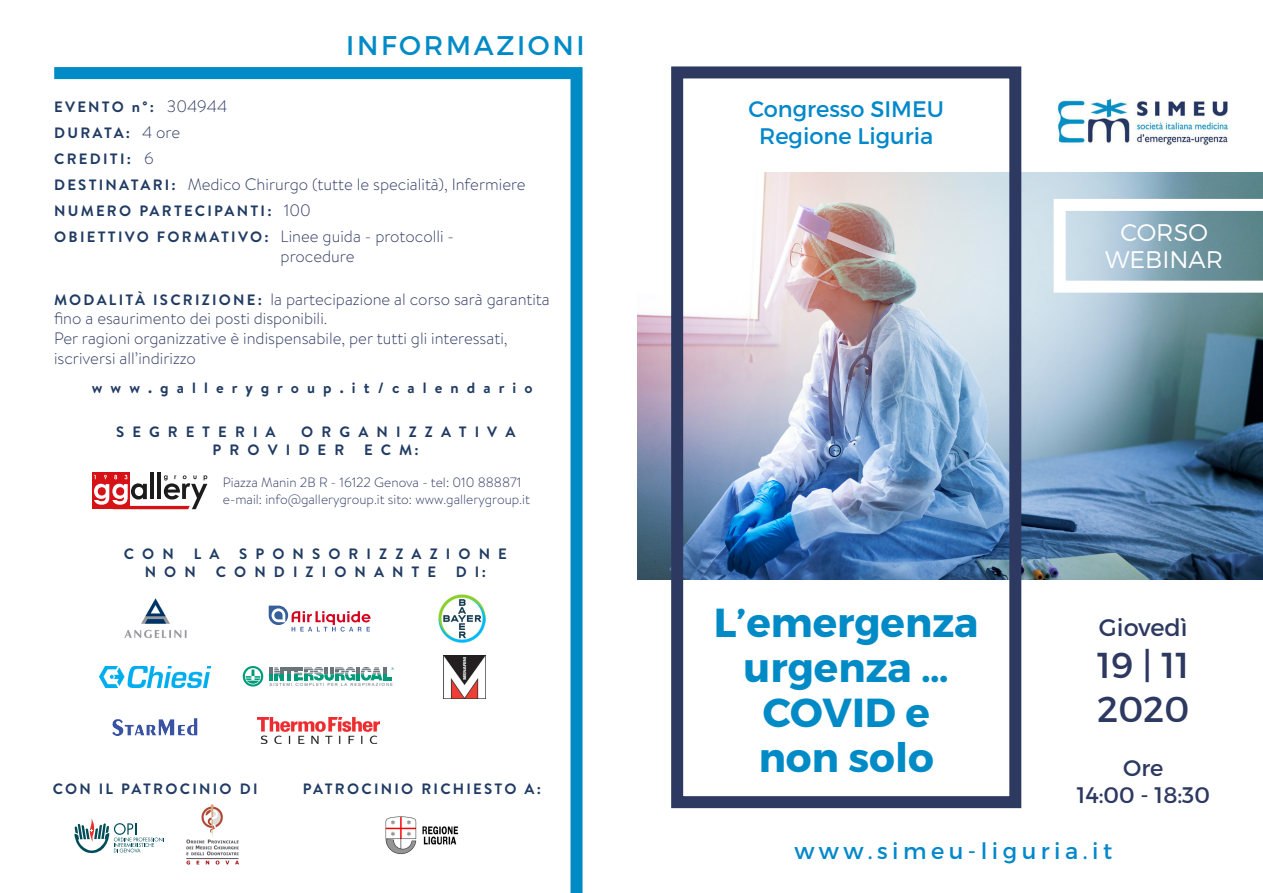
<style>
.page{position:relative;width:1263px;height:893px;background:#fff}
.page>*{position:absolute;margin:0;border:0;box-sizing:border-box;transform-origin:0 0}
.t1{font:700 40.5px "Montserrat";color:#008bc6}
.t2{font:36px "Montserrat";color:#2d3961}
.t3{font:27px "Montserrat";letter-spacing:.1em;color:#008bc6}
.t4{font:300 24px "Montserrat";color:#fff}
.t5{font:24px "Montserrat";color:#2d3961}
.t6{font:22.5px "Montserrat";color:#0188ca}
.t7{font:22.5px "Montserrat";letter-spacing:.2em;color:#0188ca}
.t8{font:22.5px "Montserrat";color:#2d3961}
.t9{font:300 16.5px/19.8px "Brandon Text";color:#2d3961}
.t10{font:700 15px "Brandon Text";letter-spacing:.15em;color:#203b63}
.t11{font:300 13.5px "Brandon Text";color:#2d3961}
.t12{font:4.35px "Akzidenz Grotesk BQ";letter-spacing:.245em;color:#6a747b}
.s1{font-weight:700;font-size:15px;color:#203b63}
</style>
<div class="page">
<img style="left:638px;top:173px;width:625px;height:406px">
<div style="left:671px;top:66px;width:350px;height:742px;border:12px solid #2d3961"></div>
<svg style="left:54px;top:67px;width:529px;height:826px"></svg>
<svg style="left:1054px;top:199px;width:209px;height:94px"></svg>
<img style="left:174px;top:795px;width:73px;height:76px">
<svg style="left:269px;top:606px;width:101px;height:26px"></svg>
<div style="left:92px;top:472px;width:38px;height:37px;background:#d61217"></div>
<hr style="left:150px;top:472px;width:4px;height:27px;background:#1c1c1c">
<hr style="left:157px;top:472px;width:4px;height:27px;background:#1c1c1c">
<svg style="left:94px;top:475px;width:113px;height:34px"></svg>
<img style="left:1057px;top:99px;width:171px;height:46px">
<img style="left:379px;top:815px;width:85px;height:41px">
<svg style="left:74px;top:818px;width:90px;height:36px"></svg>
<img style="left:100px;top:666px;width:110px;height:22px">
<img style="left:120px;top:595px;width:70px;height:47px">
<img style="left:438px;top:595px;width:48px;height:47px">
<svg style="left:269px;top:667px;width:125px;height:14px"></svg>
<svg style="left:243px;top:666px;width:20px;height:20px"></svg>
<img style="left:106px;top:711px;width:98px;height:40px">
<img style="left:258px;top:718px;width:121px;height:26px">
<img style="left:443px;top:656px;width:43px;height:42px">
<p class="t10" style="left:54px;top:96px;width:101px">EVENTO n°:</p>
<p class="t9" style="left:167px;top:96px;width:62px">304944</p>
<p class="t10" style="left:54px;top:122px;width:77px">DURATA:</p>
<p class="t9" style="left:142px;top:122px;width:40px">4 ore</p>
<p class="t10" style="left:54px;top:148px;width:78px">CREDITI:</p>
<p class="t9" style="left:144px;top:148px;width:11px">6</p>
<p class="t3" style="left:346px;top:29px;width:240px">INFORMAZIONI</p>
<p class="t10" style="left:54px;top:174px;width:123px">DESTINATARI:</p>
<p class="t9" style="left:188px;top:174px;width:339px">Medico Chirurgo (tutte le specialità), Infermiere</p>
<p class="t10" style="left:54px;top:200px;width:219px">NUMERO PARTECIPANTI:</p>
<p class="t9" style="left:284px;top:200px;width:28px">100</p>
<p class="t10" style="left:54px;top:226px;width:216px">OBIETTIVO FORMATIVO:</p>
<p class="t9" style="left:281px;top:225px;width:175px">Linee guida - protocolli -</p>
<p class="t9" style="left:281px;top:245px;width:75px">procedure</p>
<p class="t9" style="left:54px;top:288px;width:497px"><span class="s1">MODALITÀ ISCRIZIONE:</span> la partecipazione al corso sarà garantita fino a esaurimento dei posti disponibili.</p>
<p class="t9" style="left:54px;top:328px;width:455px">Per ragioni organizzative è indispensabile, per tutti gli interessati, iscriversi all’indirizzo</p>
<p class="t10" style="left:92px;top:377px;width:442px">w w w . g a l l e r y g r o u p . i t / c a l e n d a r i o</p>
<p class="t10" style="left:116px;top:422px;width:161px">S E G R E T E R I A</p>
<p class="t10" style="left:301px;top:422px;width:216px">O R G A N I Z Z A T I V A</p>
<p class="t10" style="left:213px;top:440px;width:133px">P R O V I D E R</p>
<p class="t10" style="left:364px;top:440px;width:56px">E C M:</p>
<p class="t11" style="left:223px;top:473px;width:300px">Piazza Manin 2B R - 16122 Genova - tel: 010 888871</p>
<p class="t11" style="left:223px;top:490px;width:308px">e-mail: info@gallerygroup.it sito: www.gallerygroup.it</p>
<p class="t10" style="left:124px;top:544px;width:52px">C O N</p>
<p class="t10" style="left:194px;top:544px;width:27px">L A</p>
<p class="t10" style="left:239px;top:544px;width:269px">S P O N S O R I Z Z A Z I O N E</p>
<p class="t10" style="left:145px;top:562px;width:53px">N O N</p>
<p class="t10" style="left:216px;top:562px;width:222px">C O N D I Z I O N A N T E</p>
<p class="t10" style="left:456px;top:562px;width:32px">D I:</p>
<p class="t12" style="left:269px;top:682px;width:125px">SISTEMI COMPLETI PER LA RESPIRAZIONE</p>
<p class="t10" style="left:53px;top:778px;width:206px">CON IL PATROCINIO DI</p>
<p class="t10" style="left:303px;top:778px;width:240px">PATROCINIO RICHIESTO A:</p>
<p class="t6" style="left:748px;top:95px;width:197px">Congresso SIMEU</p>
<p class="t6" style="left:759px;top:122px;width:176px">Regione Liguria</p>
<p class="t4" style="left:1120px;top:218px;width:89px">CORSO</p>
<p class="t4" style="left:1105px;top:245px;width:119px">WEBINAR</p>
<p class="t1" style="left:714px;top:598px;width:266px">L’emergenza</p>
<p class="t1" style="left:744px;top:643px;width:207px">urgenza …</p>
<p class="t1" style="left:763px;top:688px;width:168px">COVID e</p>
<p class="t1" style="left:759px;top:733px;width:177px">non solo</p>
<p class="t5" style="left:1099px;top:613px;width:90px">Giovedì</p>
<p class="t2" style="left:1097px;top:643px;width:94px">19 | 11</p>
<p class="t2" style="left:1097px;top:687px;width:94px">2020</p>
<p class="t8" style="left:1123px;top:754px;width:42px">Ore</p>
<p class="t8" style="left:1077px;top:781px;width:135px">14:00 - 18:30</p>
<p class="t7" style="left:794px;top:837px;width:319px">www.simeu-liguria.it</p>
</div>
